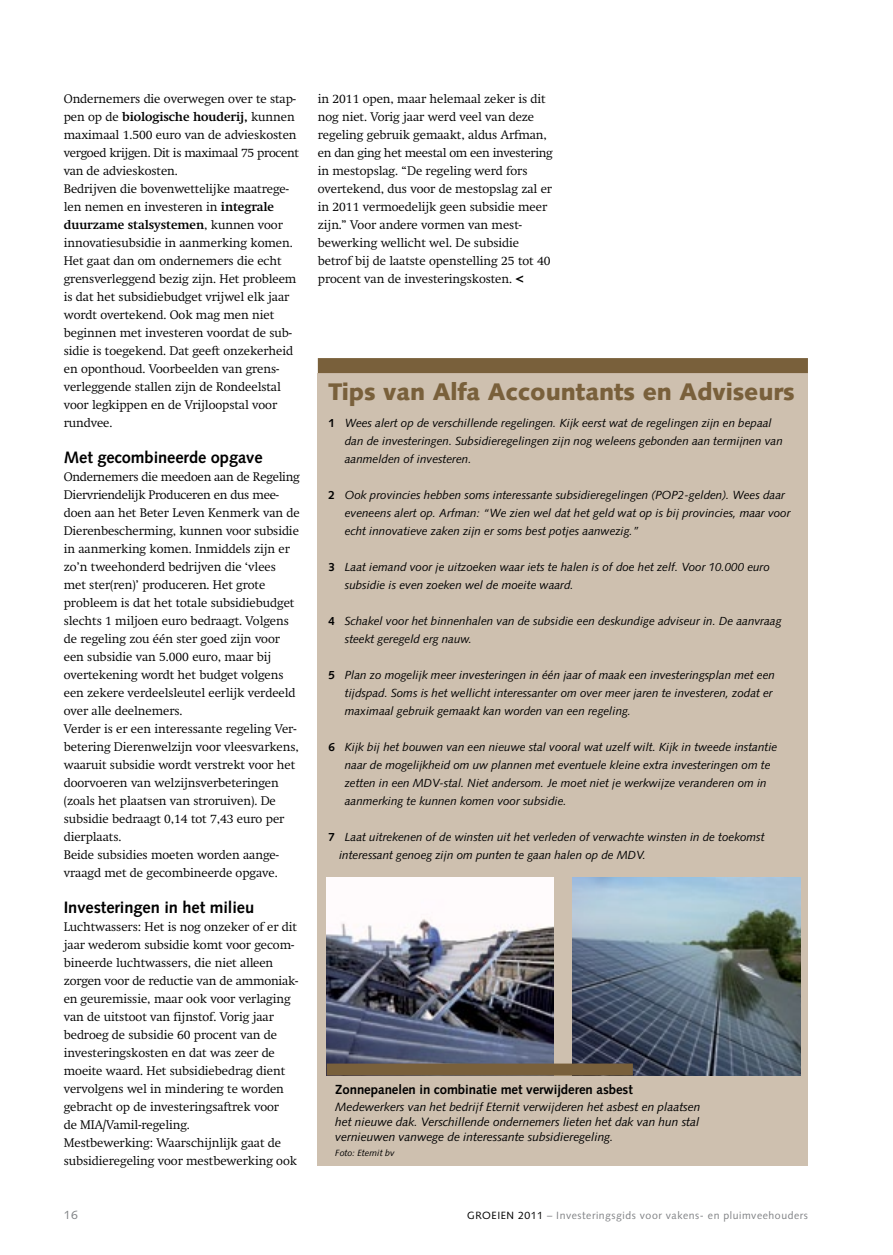
<style>
.page{position:relative;width:893px;height:1255px;background:#fff}
.page>*{position:absolute;margin:0;border:0;box-sizing:border-box;transform-origin:0 0}
.t1{font:900 24px "Syntax LT Std";letter-spacing:-.005em;color:#79603b}
.t2{font:700 16.5px "Syntax LT Std";letter-spacing:-.005em;color:#000}
.t3{font:700 13.2px "Syntax LT Std";letter-spacing:-.005em;color:#000}
.t4{font:300 12.3px/18px "Swift";letter-spacing:-.005em;color:#000}
.t5{font:italic 12px/15px "Syntax LT Std";letter-spacing:-.005em;color:#000;text-align:justify}
.t6{font:12px "Syntax LT Std";color:#808285}
.t7{font:italic 11.7px/18px "Syntax LT Std";letter-spacing:-.005em;color:#000}
.t8{font:10.5px "Syntax LT Std";letter-spacing:.05em;color:#808285}
.t9{font:italic 9px "Syntax LT Std";letter-spacing:-.005em;color:#000}
.s1{font-weight:700}
.s2{font-weight:700;font-stretch:condensed}
.s3{font-weight:700;font-style:normal}
.s4{color:#000}
</style>
<div class="page">
<div style="left:318px;top:373px;width:490px;height:792px;background:#cec0af"></div>
<div style="left:318px;top:358px;width:490px;height:15px;background:#79603b"></div>
<img style="left:327px;top:877px;width:226px;height:186px">
<img style="left:573px;top:877px;width:227px;height:198px">
<div style="left:327px;top:1063px;width:306px;height:12px;background:#79603b"></div>
<p class="t4" style="left:64px;top:90px;width:237px">Ondernemers die overwegen over te stap&shy;pen op de <span class="s1">biologische houderij,</span> kunnen maximaal 1.500 euro van de advieskosten vergoed krijgen. Dit is maximaal 75 procent van de advieskosten.<br>Bedrijven die bovenwettelijke maatrege&shy;len nemen en investeren in <span class="s1">integrale duurzame stalsystemen</span>, kunnen voor innovatiesubsidie in aanmerking komen.<br>Het gaat dan om ondernemers die echt grensverleggend bezig zijn. Het probleem is dat het subsidiebudget vrijwel elk jaar wordt overtekend. Ook mag men niet beginnen met investeren voordat de sub&shy;sidie is toegekend. Dat geeft onzekerheid en oponthoud. Voorbeelden van grens&shy;verleggende stallen zijn de Rondeelstal voor legkippen en de Vrijloopstal voor rundvee.</p>
<h2 class="t2" style="left:64px;top:448px;width:200px">Met gecombineerde opgave</h2>
<p class="t4" style="left:64px;top:468px;width:238px">Ondernemers die meedoen aan de Regeling Diervriendelijk Produceren en dus mee&shy;doen aan het Beter Leven Kenmerk van de Dierenbescherming, kunnen voor subsidie in aanmerking komen. Inmiddels zijn er zo’n tweehonderd bedrijven die ‘vlees met ster(ren)’ produceren. Het grote probleem is dat het totale subsidiebudget slechts 1 miljoen euro bedraagt. Volgens de regeling zou één ster goed zijn voor een subsidie van 5.000 euro, maar bij overtekening wordt het budget volgens een zekere verdeelsleutel eerlijk verdeeld over alle deelnemers.<br>Verder is er een interessante regeling Ver&shy;betering Dierenwelzijn voor vleesvarkens, waaruit subsidie wordt verstrekt voor het doorvoeren van welzijnsverbeteringen (zoals het plaatsen van stroruiven). De subsidie bedraagt 0,14 tot 7,43 euro per dierplaats.<br>Beide subsidies moeten worden aange&shy;vraagd met de gecombineerde opgave.</p>
<h2 class="t2" style="left:64px;top:898px;width:192px">Investeringen in het milieu</h2>
<p class="t4" style="left:64px;top:918px;width:236px">Luchtwassers: Het is nog onzeker of er dit jaar wederom subsidie komt voor gecom&shy;bineerde luchtwassers, die niet alleen zorgen voor de reductie van de ammoniak&shy;en geuremissie, maar ook voor verlaging van de uitstoot van fijnstof. Vorig jaar bedroeg de subsidie 60 procent van de investeringskosten en dat was zeer de moeite waard. Het subsidiebedrag dient vervolgens wel in mindering te worden gebracht op de investeringsaftrek voor<br>de MIA/Vamil-regeling.<br>Mestbewerking: Waarschijnlijk gaat de subsidieregeling voor mestbewerking ook</p>
<p class="t4" style="left:318px;top:90px;width:236px">in 2011 open, maar helemaal zeker is dit nog niet. Vorig jaar werd veel van deze regeling gebruik gemaakt, aldus Arfman, en dan ging het meestal om een investering in mestopslag. “De regeling werd fors overtekend, dus voor de mestopslag zal er in 2011 vermoedelijk geen subsidie meer zijn.” Voor andere vormen van mest&shy;bewerking wellicht wel. De subsidie betrof bij de laatste openstelling 25 tot 40 procent van de investeringskosten. <span class="s2">&lt;</span></p>
<h1 class="t1" style="left:328px;top:377px;width:468px">Tips van Alfa Accountants en Adviseurs</h1>
<p class="t7" style="left:345px;top:414px;width:439px;text-indent:-16px"><span class="s3">1</span> Wees alert op de verschillende regelingen. Kijk eerst wat de regelingen zijn en bepaal dan de investeringen. Subsidieregelingen zijn nog weleens gebonden aan termijnen van aanmelden of investeren.</p>
<p class="t7" style="left:345px;top:486px;width:447px;text-indent:-16px"><span class="s3">2</span> Ook provincies hebben soms interessante subsidieregelingen (POP2-gelden). Wees daar eveneens alert op. Arfman: “We zien wel dat het geld wat op is bij provincies, maar voor echt innovatieve zaken zijn er soms best potjes aanwezig.”</p>
<p class="t7" style="left:345px;top:558px;width:427px;text-indent:-16px"><span class="s3">3</span> Laat iemand voor je uitzoeken waar iets te halen is of doe het zelf. Voor 10.000 euro subsidie is even zoeken wel de moeite waard.</p>
<p class="t7" style="left:345px;top:612px;width:438px;text-indent:-16px"><span class="s3">4</span> Schakel voor het binnenhalen van de subsidie een deskundige adviseur in. De aanvraag steekt geregeld erg nauw.</p>
<p class="t7" style="left:345px;top:666px;width:432px;text-indent:-16px"><span class="s3">5</span> Plan zo mogelijk meer investeringen in één jaar of maak een investeringsplan met een tijdspad. Soms is het wellicht interessanter om over meer jaren te investeren, zodat er maximaal gebruik gemaakt kan worden van een regeling.</p>
<p class="t7" style="left:345px;top:738px;width:434px;text-indent:-16px"><span class="s3">6</span> Kijk bij het bouwen van een nieuwe stal vooral wat uzelf wilt. Kijk in tweede instantie naar de mogelijkheid om uw plannen met eventuele kleine extra investeringen om te zetten in een MDV-stal. Niet andersom. Je moet niet je werkwijze veranderen om in aanmerking te kunnen komen voor subsidie.</p>
<p class="t7" style="left:339px;top:828px;width:427px;text-indent:-11px"><span class="s3">7</span> Laat uitrekenen of de winsten uit het verleden of verwachte winsten in de toekomst interessant genoeg zijn om punten te gaan halen op de MDV.</p>
<p class="t3" style="left:335px;top:1081px;width:299px">Zonnepanelen in combinatie met verwijderen asbest</p>
<p class="t5" style="left:335px;top:1099px;width:367px">Medewerkers van het bedrijf Eternit verwijderen het asbest en plaatsen het nieuwe dak. Verschillende ondernemers lieten het dak van hun stal vernieuwen vanwege de interessante subsidieregeling.</p>
<p class="t9" style="left:335px;top:1147px;width:61px">Foto: Eternit bv</p>
<p class="t6" style="left:64px;top:1208px;width:15px">16</p>
<p class="t8" style="left:467px;top:1209px;width:342px"><span class="s4">Groeien 2011</span> – I nvesteringsgids voor vakens- en pluimveehouders</p>
</div>
